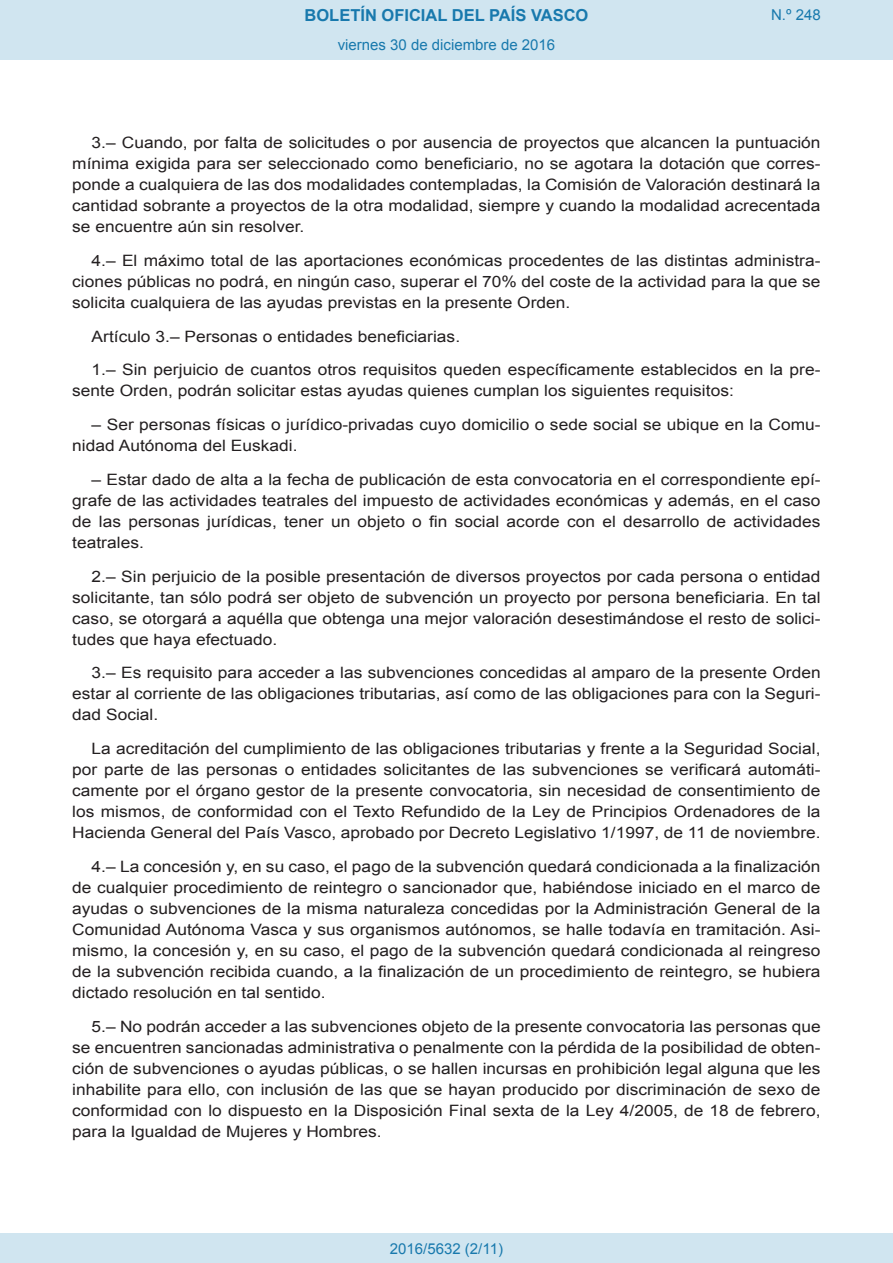
<style>
.page{position:relative;width:893px;height:1263px;background:#fff}
.page>*{position:absolute;margin:0;border:0;box-sizing:border-box;transform-origin:0 0}
.t1{font:700 16.5px "Arial";color:#1879ad}
.BOPVDetalle{font:15.6px/21px "Arial";color:#231f20;text-align:justify;scale:1.11 1}
.Paginacion_Centro{font:15px "Arial";color:#1879ad}
</style>
<div class="page">
<div style="left:0;top:0;width:893px;height:60px;background:#d0e5f0"></div>
<div style="left:0;top:1233px;width:893px;height:30px;background:#d0e5f0"></div>
<p class="t1" style="left:305px;top:4px;width:285px">BOLETÍN OFICIAL DEL PAÍS VASCO</p>
<p class="Paginacion_Centro" style="left:338px;top:35px;width:219px">viernes 30 de diciembre de 2016</p>
<p class="Paginacion_Centro" style="left:771px;top:5px;width:51px">N.º 248</p>
<p class="BOPVDetalle" style="left:72px;top:132px;width:676px;text-indent:19px">3.– Cuando, por falta de solicitudes o por ausencia de proyectos que alcancen la puntuación mínima exigida para ser seleccionado como beneficiario, no se agotara la dotación que corres&shy;ponde a cualquiera de las dos modalidades contempladas, la Comisión de Valoración destinará la cantidad sobrante a proyectos de la otra modalidad, siempre y cuando la modalidad acrecentada se encuentre aún sin resolver.</p>
<p class="BOPVDetalle" style="left:72px;top:250px;width:676px;text-indent:19px">4.– El máximo total de las aportaciones económicas procedentes de las distintas administra&shy;ciones públicas no podrá, en ningún caso, superar el 70% del coste de la actividad para la que se solicita cualquiera de las ayudas previstas en la presente Orden.</p>
<p class="BOPVDetalle" style="left:92px;top:326px;width:333px">Artículo 3.– Personas o entidades beneficiarias.</p>
<p class="BOPVDetalle" style="left:72px;top:360px;width:676px;text-indent:19px">1.– Sin perjuicio de cuantos otros requisitos queden específicamente establecidos en la pre&shy;sente Orden, podrán solicitar estas ayudas quienes cumplan los siguientes requisitos:</p>
<p class="BOPVDetalle" style="left:72px;top:414px;width:676px;text-indent:19px">– Ser personas físicas o jurídico-privadas cuyo domicilio o sede social se ubique en la Comu&shy;nidad Autónoma del Euskadi.</p>
<p class="BOPVDetalle" style="left:72px;top:469px;width:676px;text-indent:19px">– Estar dado de alta a la fecha de publicación de esta convocatoria en el correspondiente epí&shy;grafe de las actividades teatrales del impuesto de actividades económicas y además, en el caso de las personas jurídicas, tener un objeto o fin social acorde con el desarrollo de actividades teatrales.</p>
<p class="BOPVDetalle" style="left:72px;top:566px;width:676px;text-indent:19px">2.– Sin perjuicio de la posible presentación de diversos proyectos por cada persona o entidad solicitante, tan sólo podrá ser objeto de subvención un proyecto por persona beneficiaria. En tal caso, se otorgará a aquélla que obtenga una mejor valoración desestimándose el resto de solici&shy;tudes que haya efectuado.</p>
<p class="BOPVDetalle" style="left:72px;top:663px;width:676px;text-indent:19px">3.– Es requisito para acceder a las subvenciones concedidas al amparo de la presente Orden estar al corriente de las obligaciones tributarias, así como de las obligaciones para con la Seguri&shy;dad Social.</p>
<p class="BOPVDetalle" style="left:72px;top:738px;width:676px;text-indent:19px">La acreditación del cumplimiento de las obligaciones tributarias y frente a la Seguridad Social, por parte de las personas o entidades solicitantes de las subvenciones se verificará automáti&shy;camente por el órgano gestor de la presente convocatoria, sin necesidad de consentimiento de los mismos, de conformidad con el Texto Refundido de la Ley de Principios Ordenadores de la Hacienda General del País Vasco, aprobado por Decreto Legislativo 1/1997, de 11 de noviembre.</p>
<p class="BOPVDetalle" style="left:72px;top:856px;width:676px;text-indent:19px">4.– La concesión y, en su caso, el pago de la subvención quedará condicionada a la finalización de cualquier procedimiento de reintegro o sancionador que, habiéndose iniciado en el marco de ayudas o subvenciones de la misma naturaleza concedidas por la Administración General de la Comunidad Autónoma Vasca y sus organismos autónomos, se halle todavía en tramitación. Asi&shy;mismo, la concesión y, en su caso, el pago de la subvención quedará condicionada al reingreso de la subvención recibida cuando, a la finalización de un procedimiento de reintegro, se hubiera dictado resolución en tal sentido.</p>
<p class="BOPVDetalle" style="left:72px;top:1016px;width:676px;text-indent:19px">5.– No podrán acceder a las subvenciones objeto de la presente convocatoria las personas que se encuentren sancionadas administrativa o penalmente con la pérdida de la posibilidad de obten&shy;ción de subvenciones o ayudas públicas, o se hallen incursas en prohibición legal alguna que les inhabilite para ello, con inclusión de las que se hayan producido por discriminación de sexo de conformidad con lo dispuesto en la Disposición Final sexta de la Ley 4/2005, de 18 de febrero, para la Igualdad de Mujeres y Hombres.</p>
<p class="Paginacion_Centro" style="left:390px;top:1238px;width:115px">2016/5632 (2/11)</p>
</div>
